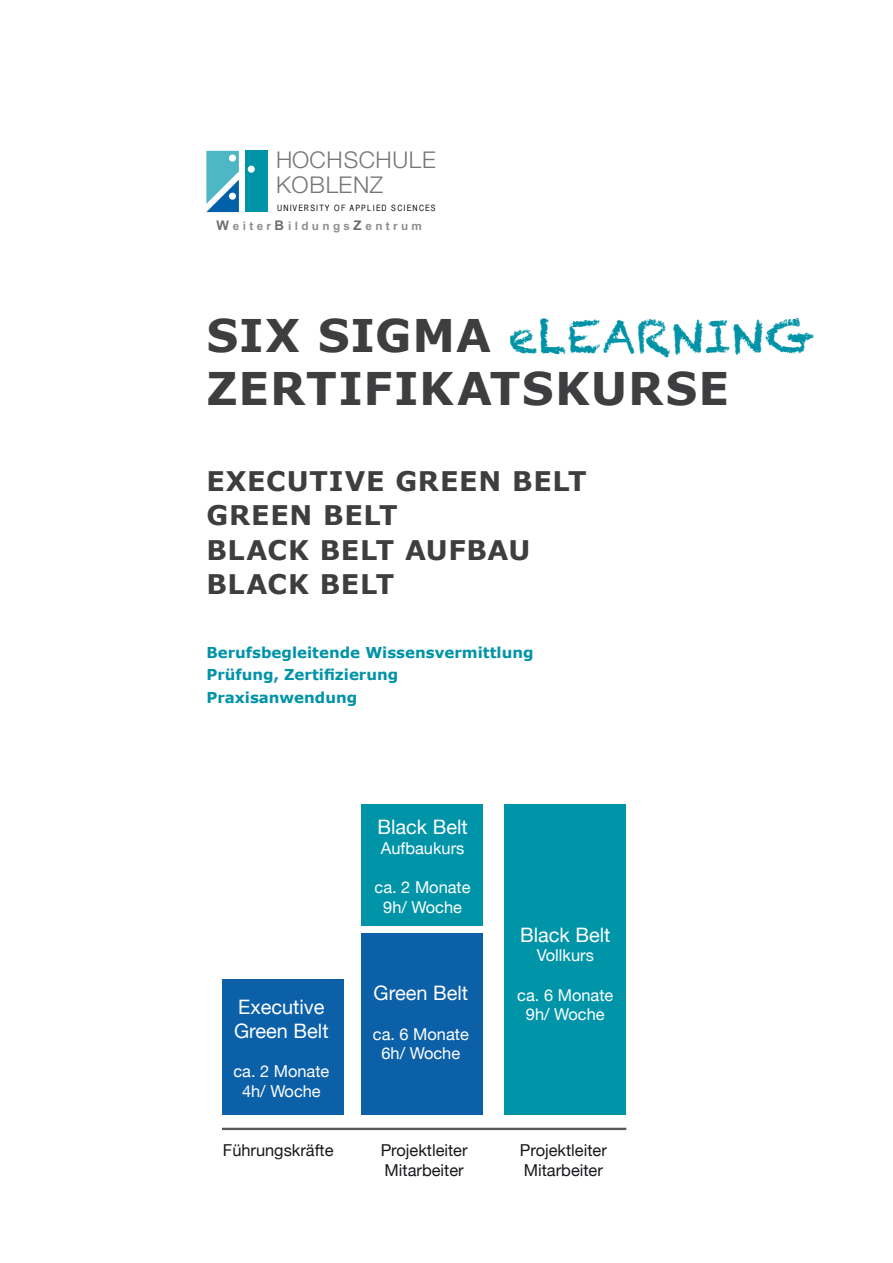
<style>
.page{position:relative;width:893px;height:1263px;background:#fff}
.page>*{position:absolute;margin:0;border:0;box-sizing:border-box;transform-origin:0 0}
.t1{font:45px "Chalkduster";letter-spacing:.02em;color:#0093a7}
.t2{font:700 45px "Verdana";letter-spacing:.025em;color:#3e3e40}
.t3{font:700 27px "Verdana";letter-spacing:.025em;color:#3e3e40}
.t4{font:300 23.1px/25.2px "Helvetica Neue";letter-spacing:.02em;color:#747774}
.t5{font:19.95px/23.9px "Helvetica Neue";color:#fff}
.t6{font:16.35px/19.6px "Helvetica Neue";color:#fff;text-align:center}
.t7{font:16.35px/19.6px "Helvetica Neue";color:#1a171c}
.t8{font:700 15px "Verdana";color:#0093a7}
.t9{font:700 11.7px "Arial";letter-spacing:.29em;color:#8e8e8c}
.t10{font:8.55px "Helvetica CY Plain";letter-spacing:.14em;color:#010000}
.s1{font-size:13.35px;color:#6f706e}
.s2{font-size:13.35px;color:#6e6f6d}
.s3{font-size:13.35px;color:#676967}
.s4{font-family:"Verdana";font-weight:700;color:#3e3e40}
</style>
<div class="page">
<div style="left:245px;top:151px;width:23px;height:61px;background:#0093a8"></div>
<svg style="left:206px;top:151px;width:33px;height:61px;background:#56acc7"></svg>
<div style="left:229px;top:154px;width:7px;height:8px;background:#fff;border-radius:50%"></div>
<div style="left:248px;top:166px;width:7px;height:7px;background:#fff;border-radius:50%"></div>
<div style="left:229px;top:193px;width:7px;height:7px;background:#fff;border-radius:50%"></div>
<div style="left:222px;top:979px;width:122px;height:136px;background:#0c60a7"></div>
<hr style="left:222px;top:1128px;width:404px;height:2px;background:#58585a">
<div style="left:361px;top:934px;width:122px;height:181px;background:#0c60a7"></div>
<div style="left:504px;top:804px;width:122px;height:311px;background:#0094a8"></div>
<div style="left:361px;top:804px;width:122px;height:122px;background:#0094a8"></div>
<p class="t4" style="left:276px;top:146px;width:161px">HOCHSCHULE<br>KOBLENZ</p>
<p class="t10" style="left:277px;top:203px;width:160px">UNIVERSITY OF APPLIED SCIENCES</p>
<p class="t9" style="left:216px;top:218px;width:207px"><span class="s1">W</span>eiter<span class="s2">B</span>ildungs<span class="s3">Z</span>entrum</p>
<p class="t1" style="left:206px;top:310px;width:610px"><span class="s4">SIX SIGMA</span> eLEARNING</p>
<p class="t2" style="left:206px;top:356px;width:524px">ZERTIFIKATSKURSE</p>
<p class="t3" style="left:206px;top:462px;width:382px">EXECUTIVE GREEN BELT</p>
<p class="t3" style="left:206px;top:496px;width:193px">GREEN BELT</p>
<p class="t3" style="left:206px;top:531px;width:326px">BLACK BELT AUFBAU</p>
<p class="t3" style="left:206px;top:565px;width:189px">BLACK BELT</p>
<p class="t8" style="left:206px;top:641px;width:329px">Berufsbegleitende Wissensvermittlung</p>
<p class="t8" style="left:206px;top:664px;width:193px">Prüfung, Zertifizierung</p>
<p class="t8" style="left:206px;top:686px;width:152px">Praxisanwendung</p>
<p class="t5" style="left:234px;top:995px;width:96px">Executive<br>Green Belt</p>
<p class="t6" style="left:233px;top:1061px;width:98px">ca. 2 Monate<br>4h/ Woche</p>
<p class="t5" style="left:377px;top:815px;width:92px">Black Belt</p>
<p class="t6" style="left:381px;top:838px;width:85px">Aufbaukurs</p>
<p class="t6" style="left:375px;top:877px;width:98px">ca. 2 Monate<br>9h/ Woche</p>
<p class="t5" style="left:374px;top:981px;width:96px">Green Belt</p>
<p class="t6" style="left:373px;top:1024px;width:98px">ca. 6 Monate<br>6h/ Woche</p>
<p class="t5" style="left:520px;top:922px;width:92px">Black Belt</p>
<p class="t6" style="left:537px;top:945px;width:59px">Vollkurs</p>
<p class="t6" style="left:517px;top:985px;width:98px">ca. 6 Monate<br>9h/ Woche</p>
<p class="t7" style="left:223px;top:1140px;width:112px">Führungskräfte</p>
<p class="t7" style="left:381px;top:1140px;width:88px">Projektleiter<br>Mitarbeiter</p>
<p class="t7" style="left:520px;top:1140px;width:88px">Projektleiter<br>Mitarbeiter</p>
</div>
